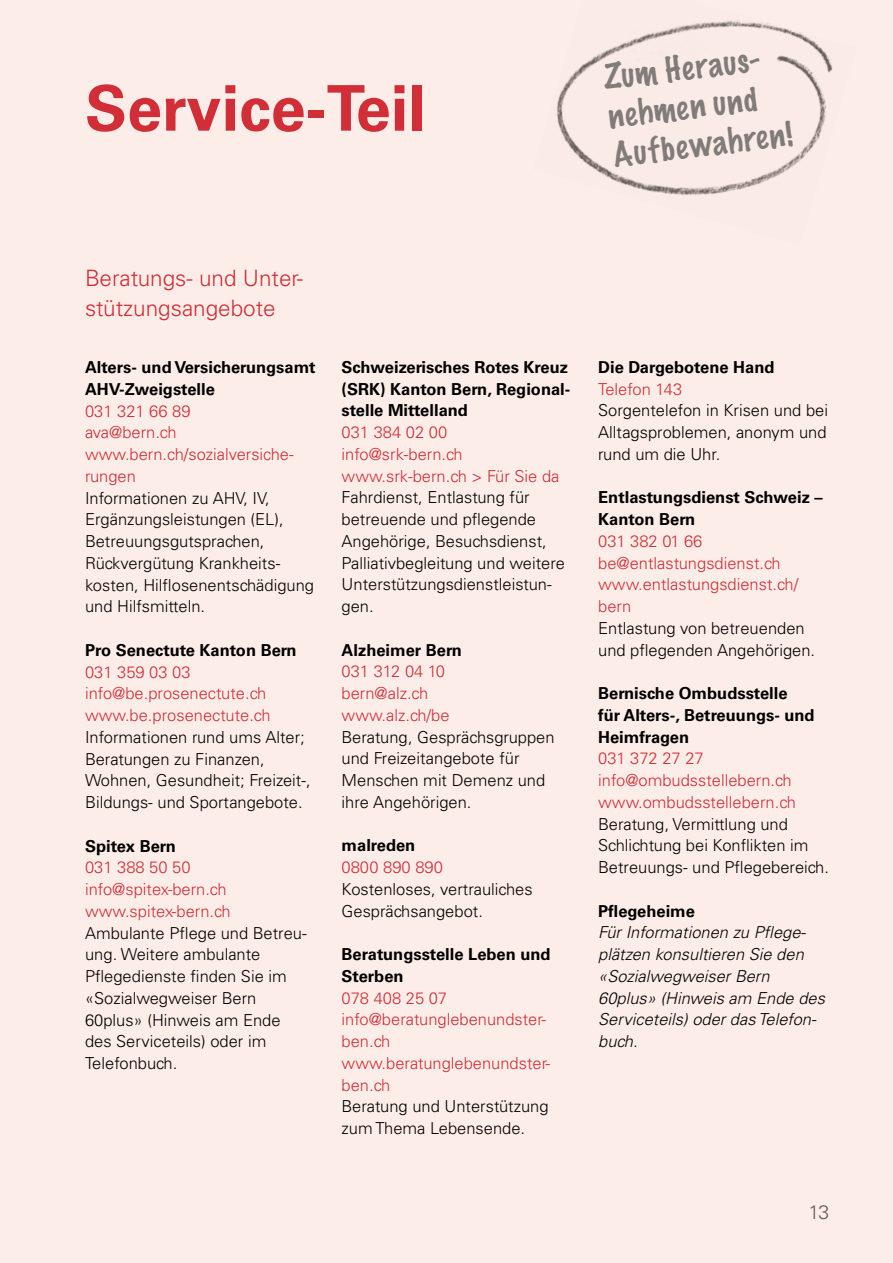
<style>
.page{position:relative;width:893px;height:1263px;background:#fdede8}
.page>*{position:absolute;margin:0;border:0;box-sizing:border-box;transform-origin:0 0}
.t1{font:700 63px "Univers LT Std";color:#d12e37}
.t2{font:100 31.5px/39px "Marker Felt";color:#807c7a}
.t3{font:300 22.5px/30px "Univers LT Std";color:#d12e37}
.t4{font:300 19.5px "Univers LT Std";color:#615c58}
.t5{font:300 16.5px/21.8px "Univers LT Std";color:#000}
.t6{font:300 16.5px/21.8px "Univers LT Std";color:#d12e37}
.t7{font:700 16.5px/21.8px "Univers LT Std";color:#000}
.t8{font:italic 300 16.5px/21.8px "Univers LT Pro 45";color:#000}
</style>
<div class="page">
<img style="left:556px;top:20px;width:277px;height:175px">
<h1 class="t1" style="left:85px;top:72px;width:342px">Service-Teil</h1>
<h2 class="t2" style="left:601px;top:58px;width:182px;rotate:-7deg">Zum Heraus&shy;nehmen und<br>Aufbewahren!</h2>
<h3 class="t3" style="left:85px;top:263px;width:220px">Beratungs- und Unter&shy;stützungsangebote</h3>
<p class="t7" style="left:85px;top:356px;width:232px">Alters- und Versicherungsamt<br>AHV-Zweigstelle</p>
<p class="t6" style="left:85px;top:400px;width:210px">031 321 66 89<br>ava@bern.ch www.bern.ch/sozialversiche&shy;rungen</p>
<p class="t5" style="left:85px;top:487px;width:231px">Informationen zu AHV, IV,<br>Ergänzungsleistungen (EL),<br>Betreuungsgutsprachen,<br>Rückvergütung Krankheits&shy;kosten, Hilflosenentschädigung und Hilfsmitteln.</p>
<p class="t7" style="left:85px;top:639px;width:213px">Pro Senectute Kanton Bern</p>
<p class="t6" style="left:85px;top:661px;width:187px">031 359 03 03 info@be.prosenectute.ch www.be.prosenectute.ch</p>
<p class="t5" style="left:85px;top:726px;width:227px">Informationen rund ums Alter;<br>Beratungen zu Finanzen,<br>Wohnen, Gesundheit; Freizeit-,<br>Bildungs- und Sportangebote.</p>
<p class="t7" style="left:85px;top:835px;width:92px">Spitex Bern</p>
<p class="t6" style="left:85px;top:856px;width:147px">031 388 50 50 info@spitex-bern.ch www.spitex-bern.ch</p>
<p class="t5" style="left:85px;top:922px;width:223px">Ambulante Pflege und Betreu&shy;ung. Weitere ambulante<br>Pflegedienste finden Sie im «Sozialwegweiser Bern<br>60plus» (Hinweis am Ende des Serviceteils) oder im<br>Telefonbuch.</p>
<p class="t7" style="left:342px;top:356px;width:230px">Schweizerisches Rotes Kreuz (SRK) Kanton Bern, Regional&shy;stelle Mittelland</p>
<p class="t6" style="left:342px;top:421px;width:219px">031 384 02 00 info@srk-bern.ch www.srk-bern.ch &gt; Für Sie da</p>
<p class="t5" style="left:342px;top:487px;width:225px">Fahrdienst, Entlastung für betreuende und pflegende<br>Angehörige, Besuchsdienst,<br>Palliativbegleitung und weitere<br>Unterstützungsdienstleistun&shy;gen.</p>
<p class="t7" style="left:342px;top:639px;width:122px">Alzheimer Bern</p>
<p class="t6" style="left:342px;top:661px;width:109px">031 312 04 10 bern@alz.ch www.alz.ch/be</p>
<p class="t5" style="left:342px;top:726px;width:214px">Beratung, Gesprächsgruppen und Freizeitangebote für<br>Menschen mit Demenz und ihre Angehörigen.</p>
<p class="t7" style="left:342px;top:835px;width:75px">malreden</p>
<p class="t6" style="left:342px;top:856px;width:103px">0800 890 890</p>
<p class="t5" style="left:342px;top:878px;width:193px">Kostenloses, vertrauliches<br>Gesprächsangebot.</p>
<p class="t7" style="left:342px;top:944px;width:211px">Beratungsstelle Leben und<br>Sterben</p>
<p class="t6" style="left:342px;top:987px;width:210px">078 408 25 07 info@beratunglebenundster&shy;ben.ch www.beratunglebenundster&shy;ben.ch</p>
<p class="t5" style="left:342px;top:1096px;width:208px">Beratung und Unterstützung zum Thema Lebensende.</p>
<p class="t7" style="left:598px;top:356px;width:178px">Die Dargebotene Hand</p>
<p class="t6" style="left:598px;top:378px;width:86px">Telefon 143</p>
<p class="t5" style="left:598px;top:400px;width:231px;text-align:justify">Sorgentelefon in Krisen und bei Alltagsproblemen, anonym und rund um die Uhr.</p>
<p class="t7" style="left:598px;top:487px;width:226px">Entlastungsdienst Schweiz –<br>Kanton Bern</p>
<p class="t6" style="left:598px;top:530px;width:202px">031 382 01 66 be@entlastungsdienst.ch www.entlastungsdienst.ch/ bern</p>
<p class="t5" style="left:598px;top:617px;width:218px">Entlastung von betreuenden und pflegenden Angehörigen.</p>
<p class="t7" style="left:598px;top:682px;width:218px">Bernische Ombudsstelle<br>für Alters-, Betreuungs- und<br>Heimfragen</p>
<p class="t6" style="left:598px;top:748px;width:199px">031 372 27 27 info@ombudsstellebern.ch www.ombudsstellebern.ch</p>
<p class="t5" style="left:598px;top:813px;width:232px">Beratung, Vermittlung und<br>Schlichtung bei Konflikten im<br>Betreuungs- und Pflegebereich.</p>
<p class="t7" style="left:598px;top:900px;width:98px">Pflegeheime</p>
<p class="t8" style="left:598px;top:922px;width:228px">Für Informationen zu Pflege&shy;plätzen konsultieren Sie den «Sozialwegweiser Bern<br>60plus» (Hinweis am Ende des<br>Serviceteils) oder das Telefon&shy;buch.</p>
<p class="t4" style="left:808px;top:1200px;width:22px">13</p>
</div>
